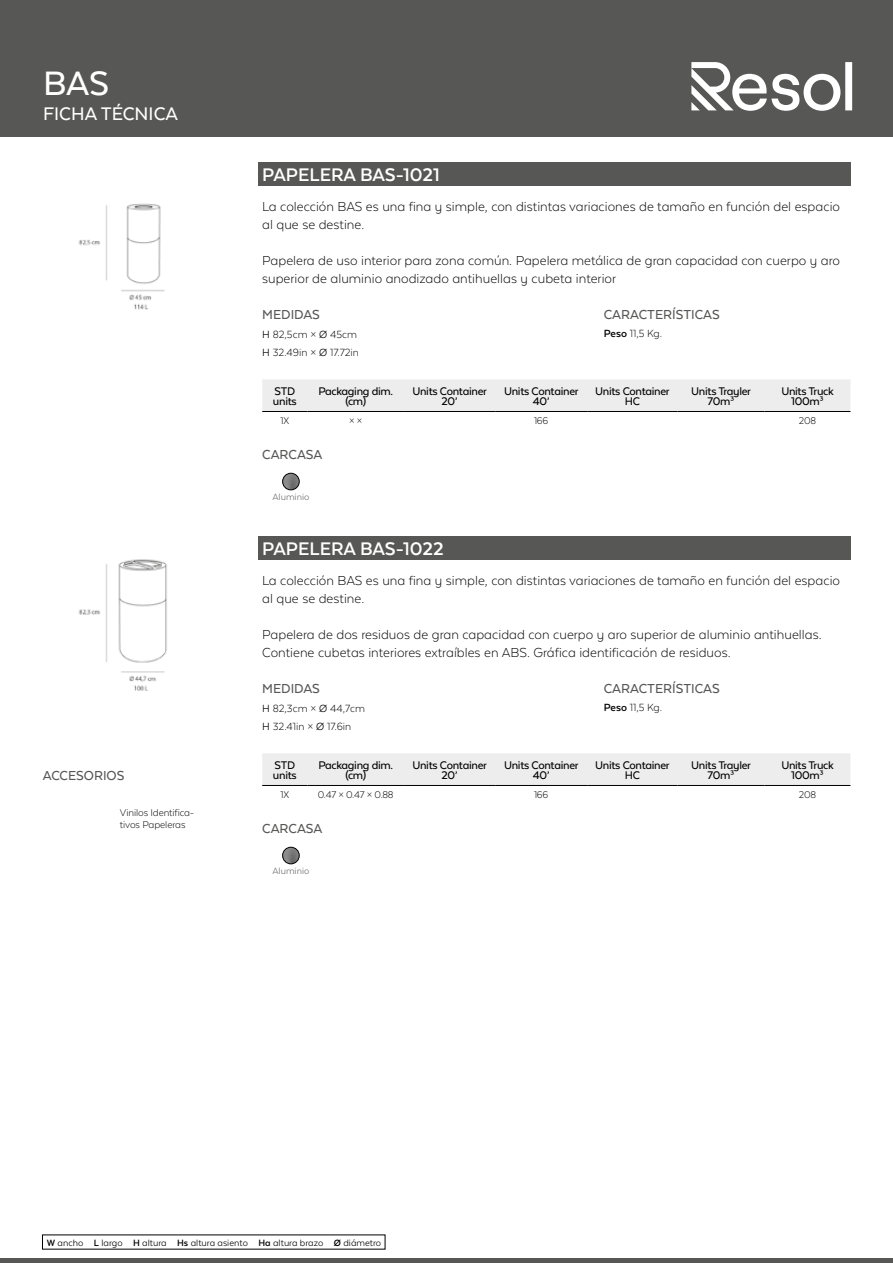
<style>
.page{position:relative;width:893px;height:1263px;background:#fff}
.page>*{position:absolute;margin:0;border:0;box-sizing:border-box;transform-origin:0 0}
.t1{font:500 39px "Texta Alt";color:#fff}
.t2{font:700 21px "Texta Alt";color:#fff}
.t3{font:500 21px "Texta Alt";color:#fff}
.t4{font:300 15px/18px "Texta Alt";color:#000}
.t5{font:500 15px "Texta Alt";color:#575756}
.t6{font:500 12.75px/10.5px "Texta Alt";letter-spacing:-.025em;color:#000;text-align:center}
.t7{font:300 12px/18.6px "Texta Alt";color:#000}
.t8{font:300 11.25px/12px "Texta Alt";letter-spacing:-.01em;color:#000}
.t9{font:10.5px "Texta Alt";color:#000}
.t10{font:10.5px "Texta Alt";color:#706f6f}
.s1{font-weight:400}
.s2{font-weight:700}
</style>
<div class="page">
<hr style="left:0;top:1259px;width:893px;height:4px;background:#575756">
<div style="left:0;top:0;width:893px;height:137px;background:#575756"></div>
<svg style="left:691px;top:62px;width:161px;height:49px"></svg>
<div style="left:258px;top:163px;width:592px;height:23px;background:#575756"></div>
<div style="left:262px;top:379px;width:588px;height:32px;background:#ededed"></div>
<hr style="left:262px;top:411px;width:46px;height:1px;background:#000">
<hr style="left:308px;top:411px;width:96px;height:1px;background:#000">
<hr style="left:404px;top:411px;width:91px;height:1px;background:#000">
<hr style="left:495px;top:411px;width:92px;height:1px;background:#000">
<hr style="left:587px;top:411px;width:90px;height:1px;background:#000">
<hr style="left:677px;top:411px;width:88px;height:1px;background:#000">
<hr style="left:765px;top:411px;width:85px;height:1px;background:#000">
<img style="left:283px;top:473px;width:16px;height:17px;border-radius:8px">
<div style="left:282px;top:473px;width:17px;height:17px;border:1px solid #000;border-radius:50%"></div>
<img style="left:78px;top:203px;width:87px;height:107px">
<div style="left:258px;top:537px;width:592px;height:23px;background:#575756"></div>
<div style="left:262px;top:753px;width:588px;height:32px;background:#ededed"></div>
<hr style="left:262px;top:785px;width:46px;height:1px;background:#000">
<hr style="left:308px;top:785px;width:96px;height:1px;background:#000">
<hr style="left:404px;top:785px;width:91px;height:1px;background:#000">
<hr style="left:495px;top:785px;width:92px;height:1px;background:#000">
<hr style="left:587px;top:785px;width:90px;height:1px;background:#000">
<hr style="left:677px;top:785px;width:88px;height:1px;background:#000">
<hr style="left:765px;top:785px;width:85px;height:1px;background:#000">
<img style="left:283px;top:847px;width:16px;height:17px;border-radius:8px">
<div style="left:282px;top:847px;width:17px;height:17px;border:1px solid #000;border-radius:50%"></div>
<img style="left:79px;top:559px;width:88px;height:132px">
<h1 class="t1" style="left:43px;top:63px;width:68px">BAS</h1>
<h2 class="t3" style="left:43px;top:103px;width:136px">FICHA TÉCNICA</h2>
<p class="t5" style="left:43px;top:768px;width:83px">ACCESORIOS</p>
<p class="t8" style="left:120px;top:807px;width:76px">Vinilos Identifica&shy;tivos Papeleras</p>
<h2 class="t2" style="left:262px;top:163px;width:179px">PAPELERA BAS-1021</h2>
<p class="t4" style="left:262px;top:198px;width:579px">La colección BAS es una fina y simple, con distintas variaciones de tamaño en función del espacio al que se destine.</p>
<p class="t4" style="left:262px;top:252px;width:579px">Papelera de uso interior para zona común. Papelera metálica de gran capacidad con cuerpo y aro superior de aluminio anodizado antihuellas y cubeta interior</p>
<p class="t5" style="left:262px;top:307px;width:59px">MEDIDAS</p>
<p class="t7" style="left:262px;top:325px;width:98px"><span class="s1">H</span> 82,5cm × <span class="s1">Ø</span> 45cm<br><span class="s1">H</span> 32.49in × <span class="s1">Ø</span> 17.72in</p>
<p class="t5" style="left:604px;top:307px;width:117px">CARACTERÍSTICAS</p>
<p class="t7" style="left:604px;top:324px;width:60px"><span class="s2">Peso</span> 11,5 Kg.</p>
<p class="t6" style="left:273px;top:386px;width:25px;text-align:left">STD units</p>
<p class="t6" style="left:318px;top:386px;width:76px">Packaging dim. (cm)</p>
<p class="t6" style="left:412px;top:386px;width:76px">Units Container<br>20’</p>
<p class="t6" style="left:504px;top:386px;width:76px">Units Container<br>40’</p>
<p class="t6" style="left:595px;top:386px;width:76px">Units Container<br>HC</p>
<p class="t6" style="left:691px;top:386px;width:61px">Units Trayler<br>70m³</p>
<p class="t6" style="left:781px;top:386px;width:54px">Units Truck<br>100m³</p>
<p class="t8" style="left:281px;top:415px;width:10px">1X</p>
<p class="t8" style="left:349px;top:415px;width:15px">× ×</p>
<p class="t8" style="left:534px;top:415px;width:16px">166</p>
<p class="t8" style="left:799px;top:415px;width:19px">208</p>
<p class="t5" style="left:262px;top:446px;width:62px">CARCASA</p>
<p class="t10" style="left:272px;top:492px;width:39px">Aluminio</p>
<h2 class="t2" style="left:262px;top:537px;width:183px">PAPELERA BAS-1022</h2>
<p class="t4" style="left:262px;top:572px;width:579px">La colección BAS es una fina y simple, con distintas variaciones de tamaño en función del espacio al que se destine.</p>
<p class="t4" style="left:262px;top:626px;width:561px">Papelera de dos residuos de gran capacidad con cuerpo y aro superior de aluminio antihuellas.<br>Contiene cubetas interiores extraíbles en ABS. Gráfica identificación de residuos.</p>
<p class="t5" style="left:262px;top:681px;width:59px">MEDIDAS</p>
<p class="t7" style="left:262px;top:699px;width:104px"><span class="s1">H</span> 82,3cm × <span class="s1">Ø</span> 44,7cm<br><span class="s1">H</span> 32.41in × <span class="s1">Ø</span> 17.6in</p>
<p class="t5" style="left:604px;top:681px;width:117px">CARACTERÍSTICAS</p>
<p class="t7" style="left:604px;top:698px;width:60px"><span class="s2">Peso</span> 11,5 Kg.</p>
<p class="t6" style="left:273px;top:760px;width:25px;text-align:left">STD units</p>
<p class="t6" style="left:318px;top:760px;width:76px">Packaging dim. (cm)</p>
<p class="t6" style="left:412px;top:760px;width:76px">Units Container<br>20’</p>
<p class="t6" style="left:504px;top:760px;width:76px">Units Container<br>40’</p>
<p class="t6" style="left:595px;top:760px;width:76px">Units Container<br>HC</p>
<p class="t6" style="left:691px;top:760px;width:61px">Units Trayler<br>70m³</p>
<p class="t6" style="left:781px;top:760px;width:54px">Units Truck<br>100m³</p>
<p class="t8" style="left:281px;top:789px;width:10px">1X</p>
<p class="t8" style="left:318px;top:789px;width:77px">0.47 × 0.47 × 0.88</p>
<p class="t8" style="left:534px;top:789px;width:16px">166</p>
<p class="t8" style="left:799px;top:789px;width:19px">208</p>
<p class="t5" style="left:262px;top:820px;width:62px">CARCASA</p>
<p class="t10" style="left:272px;top:866px;width:39px">Aluminio</p>
<p class="t9" style="left:47px;top:1237px;width:336px"><span class="s2">W</span> ancho <span class="s2">L</span> largo <span class="s2">H</span> altura <span class="s2">Hs</span> altura asiento <span class="s2">Ha</span> altura brazo <span class="s2">Ø</span> diámetro</p>
</div>
